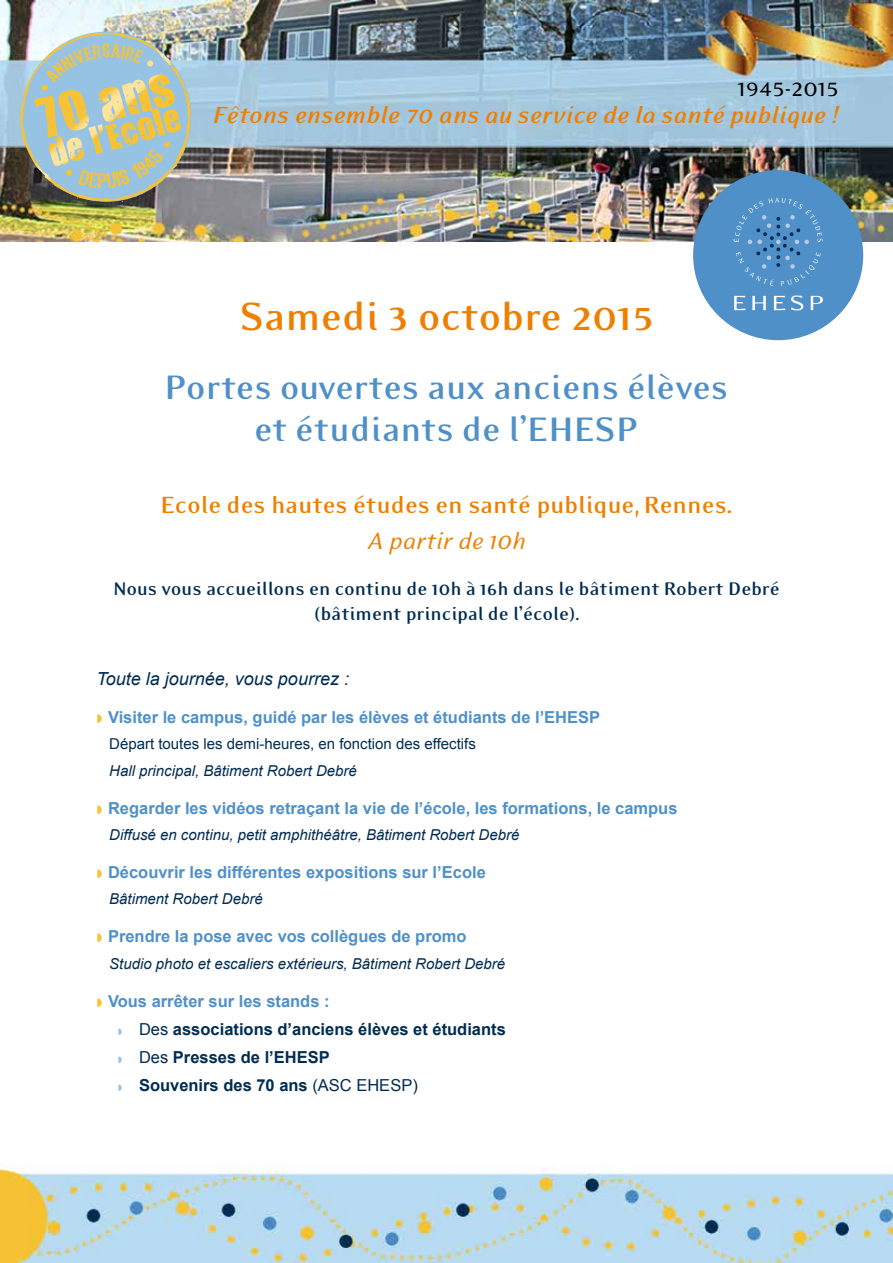
<style>
.page{position:relative;width:893px;height:1263px;background:#fff}
.page>*{position:absolute;margin:0;border:0;box-sizing:border-box;transform-origin:0 0}
.t1{font:700 45px "Eidetic Modern";color:#ee7f00}
.t2{font:700 39px/42px "Eidetic Modern";color:#4f90c8;text-align:center}
.t3{font:italic 700 27px "Eidetic Modern";letter-spacing:-.01em;color:#ee7f00}
.t4{font:700 27px "Eidetic Modern";color:#ee7f00}
.t5{font:italic 27px "Eidetic Modern";color:#ee7f00}
.t6{font:27px "Eidetic Modern";color:#000}
.t7{font:700 21px/25.2px "Eidetic Modern";color:#002c52;text-align:center}
.t8{font:italic 18px "Arial";color:#002c52}
.t9{font:700 16.5px "Arial";color:#4f90c8}
.t10{font:700 16.5px/28.3px "Arial";color:#002c52}
.t11{font:italic 15px "Arial";color:#002c52}
.t12{font:15px "Arial";color:#002c52}
.s1{color:#4f90c8}
.s2{font-weight:400}
</style>
<div class="page">
<img style="left:0;top:0;width:893px;height:242px">
<svg style="left:20px;top:32px;width:170px;height:170px;background:#adb9a9"></svg>
<img style="left:0;top:1165px;width:893px;height:98px">
<div style="left:693px;top:170px;width:170px;height:170px;background:#4f90c8;border-radius:50%"></div>
<svg style="left:734px;top:296px;width:11px;height:14px"></svg>
<svg style="left:752px;top:296px;width:14px;height:14px"></svg>
<svg style="left:774px;top:296px;width:11px;height:14px"></svg>
<svg style="left:791px;top:295px;width:12px;height:15px"></svg>
<svg style="left:811px;top:296px;width:12px;height:14px"></svg>
<svg style="left:733px;top:198px;width:89px;height:88px"></svg>
<h3 class="t6" style="left:738px;top:74px;width:103px">1945-2015</h3>
<h3 class="t3" style="left:213px;top:101px;width:628px">Fêtons ensemble 70 ans au service de la santé publique !</h3>
<h1 class="t1" style="left:239px;top:293px;width:416px">Samedi 3 octobre 2015</h1>
<h2 class="t2" style="left:164px;top:367px;width:565px">Portes ouvertes aux anciens élèves et étudiants de l’EHESP</h2>
<h3 class="t4" style="left:161px;top:491px;width:573px">Ecole des hautes études en santé publique, Rennes.</h3>
<h3 class="t5" style="left:367px;top:527px;width:160px">A partir de 10h</h3>
<p class="t7" style="left:113px;top:576px;width:668px">Nous vous accueillons en continu de 10h à 16h dans le bâtiment Robert Debré (bâtiment principal de l’école).</p>
<p class="t8" style="left:97px;top:667px;width:254px">Toute la journée, vous pourrez :</p>
<p class="t9" style="left:108px;top:706px;width:494px">Visiter le campus, guidé par les élèves et étudiants de l’EHESP</p>
<p class="t12" style="left:109px;top:734px;width:368px">Départ toutes les demi-heures, en fonction des effectifs</p>
<p class="t11" style="left:109px;top:761px;width:249px">Hall principal, Bâtiment Robert Debré</p>
<p class="t9" style="left:108px;top:797px;width:571px">Regarder les vidéos retraçant la vie de l’école, les formations, le campus</p>
<p class="t11" style="left:109px;top:825px;width:412px">Diffusé en continu, petit amphithéâtre, Bâtiment Robert Debré</p>
<p class="t9" style="left:108px;top:861px;width:379px">Découvrir les différentes expositions sur l’Ecole</p>
<p class="t11" style="left:109px;top:889px;width:155px">Bâtiment Robert Debré</p>
<p class="t9" style="left:108px;top:925px;width:360px">Prendre la pose avec vos collègues de promo</p>
<p class="t11" style="left:109px;top:954px;width:397px">Studio photo et escaliers extérieurs, Bâtiment Robert Debré</p>
<p class="t10" style="left:139px;top:987px;width:368px;text-indent:-31px"><span class="s1">Vous arrêter sur les stands :<br></span><span class="s2">Des</span> associations d’anciens élèves et étudiants<br><span class="s2">Des</span> Presses de l’EHESP<br>Souvenirs des 70 ans <span class="s2">(ASC EHESP)</span></p>
</div>
